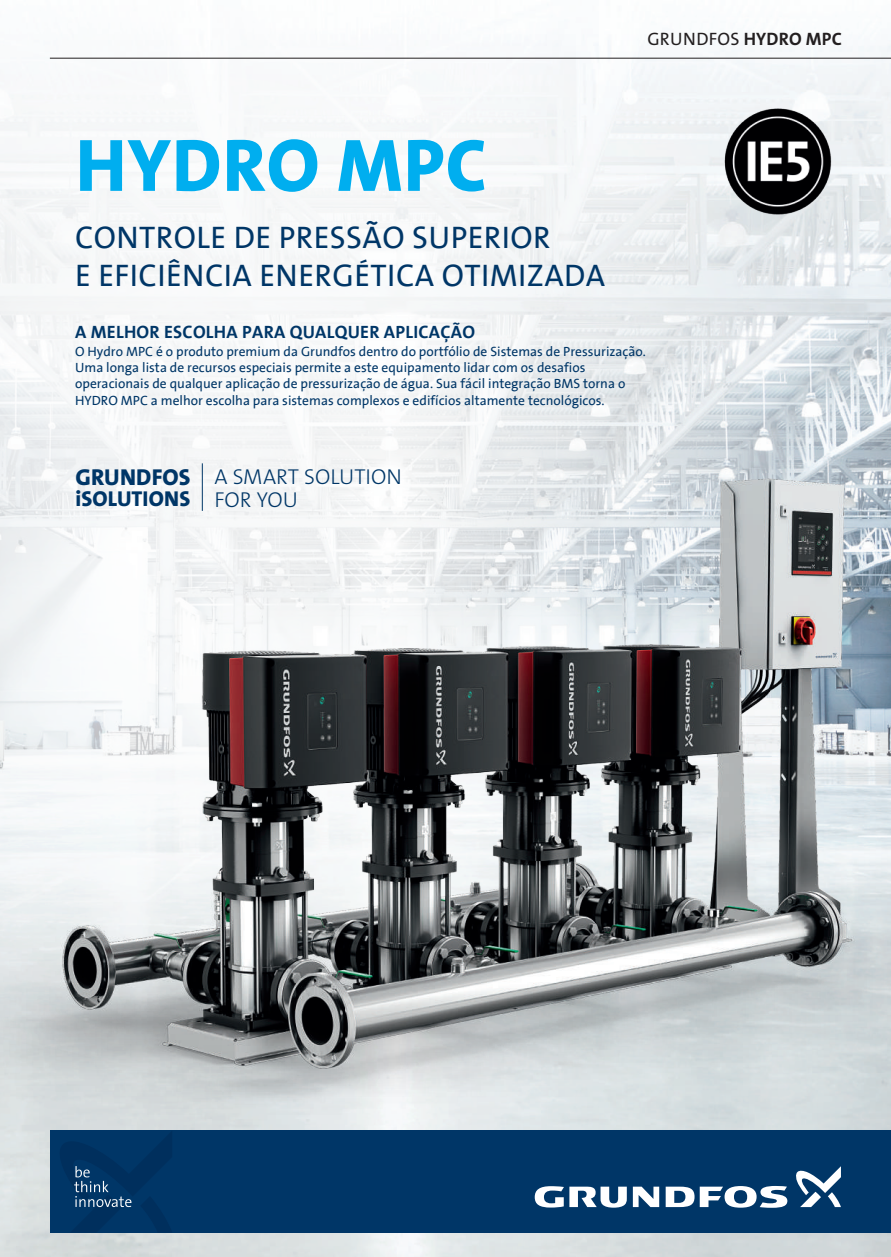
<style>
.page{position:relative;width:891px;height:1257px;background:#fff}
.page>*{position:absolute;margin:0;border:0;box-sizing:border-box;transform-origin:0 0}
.t1{font:75px "Grundfos The Sans V2 OT 8 XB";letter-spacing:.015em;color:#00aeef}
.t2{font:31.5px/37.8px "Grundfos The Sans V2";letter-spacing:.015em;color:#003667}
.t3{font:23.1px "Grundfos The Sans V2 OT 8 XB";letter-spacing:.01em;color:#003667}
.t4{font:21.6px/22.5px "Grundfos The Sans V2 OT 3 L";color:#003667}
.t5{font:21.6px "Grundfos The Sans V2 OT 8 XB";letter-spacing:.005em;color:#003667}
.t6{font:700 18px "Grundfos The Sans V2";letter-spacing:.015em;color:#003667}
.t7{font:18px "Grundfos The Sans V2 OT 5 R";letter-spacing:.015em;color:#231f20}
.t8{font:13.5px/16.2px "Grundfos The Sans V2";color:#003667}
.s1{font-family:"Grundfos The Sans V2 OT 7 B"}
</style>
<div class="page">
<img style="left:0;top:1130px;width:891px;height:126px">
<svg style="left:0;top:29px;width:843px;height:393px;fill:#f6f7f8"></svg>
<img style="left:0;top:422px;width:891px;height:708px">
<img style="left:710px;top:108px;width:132px;height:110px">
<div style="left:50px;top:1130px;width:841px;height:102px;background:#003667"></div>
<svg style="left:633px;top:1186px;width:26px;height:20px"></svg>
<svg style="left:665px;top:1186px;width:29px;height:20px"></svg>
<svg style="left:535px;top:1186px;width:92px;height:21px"></svg>
<svg style="left:700px;top:1185px;width:87px;height:22px"></svg>
<svg style="left:796px;top:1166px;width:45px;height:40px"></svg>
<svg style="left:74px;top:1166px;width:58px;height:42px"></svg>
<hr style="left:50px;top:58px;width:841px;height:1px;background:#231f20">
<h3 class="t7" style="left:647px;top:28px;width:196px">GRUNDFOS <span class="s1">HYDRO MPC</span></h3>
<h1 class="t1" style="left:76px;top:117px;width:413px">HYDRO MPC</h1>
<h2 class="t2" style="left:75px;top:218px;width:532px">CONTROLE DE PRESSÃO SUPERIOR<br>E EFICIÊNCIA ENERGÉTICA OTIMIZADA</h2>
<h3 class="t6" style="left:75px;top:320px;width:401px">A MELHOR ESCOLHA PARA QUALQUER APLICAÇÃO</h3>
<p class="t8" style="left:75px;top:343px;width:572px">O Hydro MPC é o produto premium da Grundfos dentro do portfólio de Sistemas de Pressurização.<br>Uma longa lista de recursos especiais permite a este equipamento lidar com os desafios operacionais de qualquer aplicação de pressurização de água. Sua fácil integração BMS torna o HYDRO MPC a melhor escolha para sistemas complexos e edifícios altamente tecnológicos.</p>
<h3 class="t3" style="left:75px;top:462px;width:116px">GRUNDFOS</h3>
<h3 class="t5" style="left:75px;top:485px;width:116px">iSOLUTIONS</h3>
<h3 class="t4" style="left:214px;top:465px;width:189px">A SMART SOLUTION<br>FOR YOU</h3>
</div>
